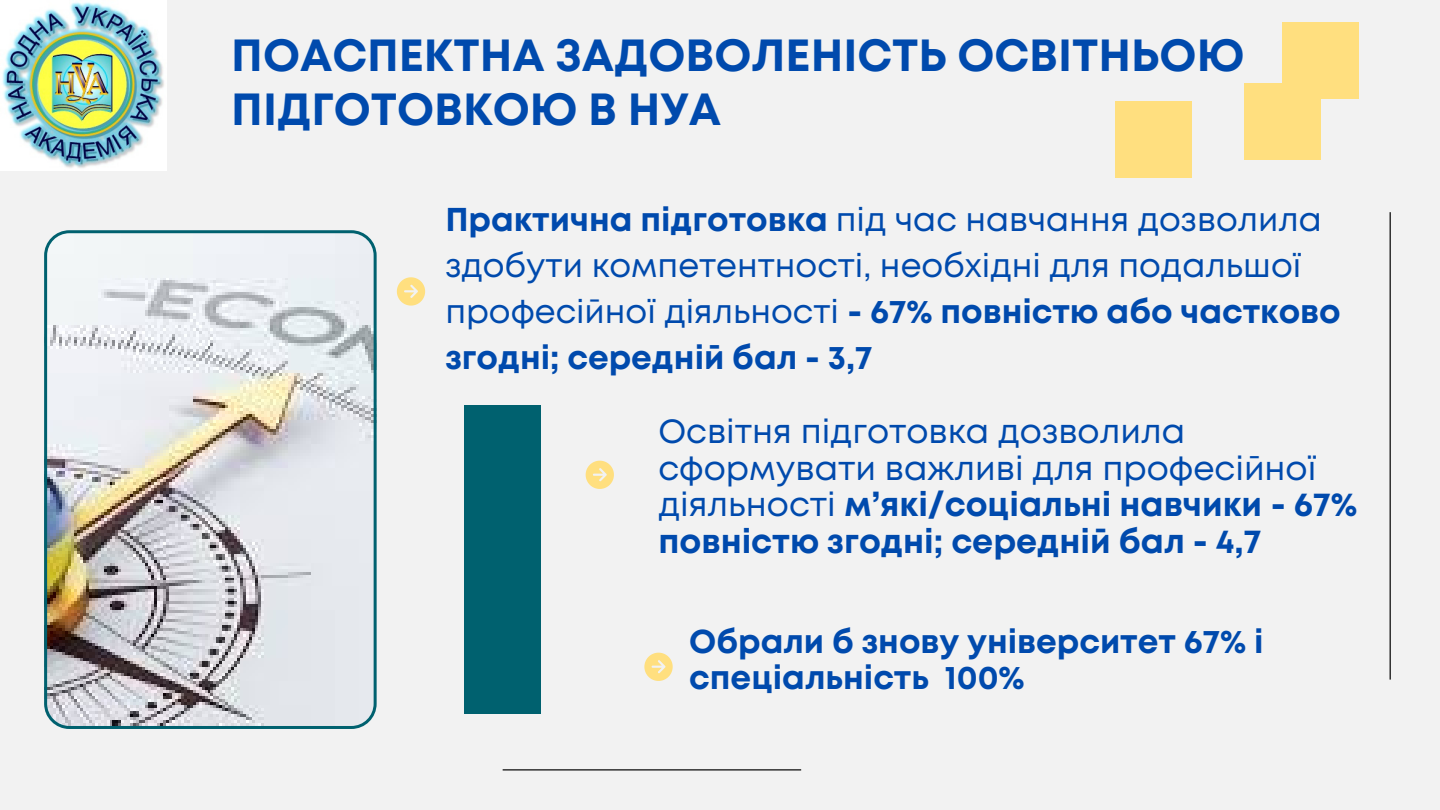
<style>
.page{position:relative;width:1440px;height:810px;background:#f2f2f2}
.page>*{position:absolute;margin:0;border:0;box-sizing:border-box;transform-origin:0 0}
.t1{font:700 45px/54px "Mont";color:#004aad}
.t2{font:33.5px/36.8px "Mont";color:#004aad}
.t3{font:33px/45.8px "Mont";color:#004aad}
.t4{font:700 33px/36px "Mont";color:#004aad}
.s1{font-weight:700}
</style>
<div class="page">
<img style="left:44px;top:230px;width:332px;height:499px">
<div style="left:464px;top:405px;width:77px;height:309px;background:#00616f"></div>
<div style="left:1282px;top:22px;width:77px;height:77px;background:#ffdf7f"></div>
<div style="left:1115px;top:101px;width:77px;height:77px;background:#ffdf7f"></div>
<div style="left:1244px;top:84px;width:77px;height:76px;background:#ffdf7f"></div>
<hr style="left:503px;top:769px;width:298px;height:2px;background:#323232">
<svg style="left:644px;top:653px;width:29px;height:28px"></svg>
<svg style="left:586px;top:461px;width:28px;height:28px"></svg>
<hr style="left:1389px;top:212px;width:2px;height:468px;background:#323232">
<svg style="left:397px;top:277px;width:28px;height:29px"></svg>
<img style="left:0;top:0;width:166px;height:171px">
<h1 class="t1" style="left:231px;top:31px;width:1015px">ПОАСПЕКТНА ЗАДОВОЛЕНІСТЬ ОСВІТНЬОЮ<br>ПІДГОТОВКОЮ В НУА</h1>
<p class="t3" style="left:445px;top:199px;width:897px"><span class="s1">Практична підготовка</span> під час навчання дозволила здобути компетентності, необхідні для подальшої професійної діяльності <span class="s1">- 67% повністю або частково згодні; середній бал - 3,7</span></p>
<p class="t2" style="left:659px;top:415px;width:700px">Освітня підготовка дозволила сформувати важливі для професійної діяльності <span class="s1">м’які/соціальні навчики - 67% повністю згодні; середній бал - 4,7</span></p>
<p class="t4" style="left:689px;top:626px;width:576px">Обрали б знову університет 67% і спеціальність 100%</p>
</div>
